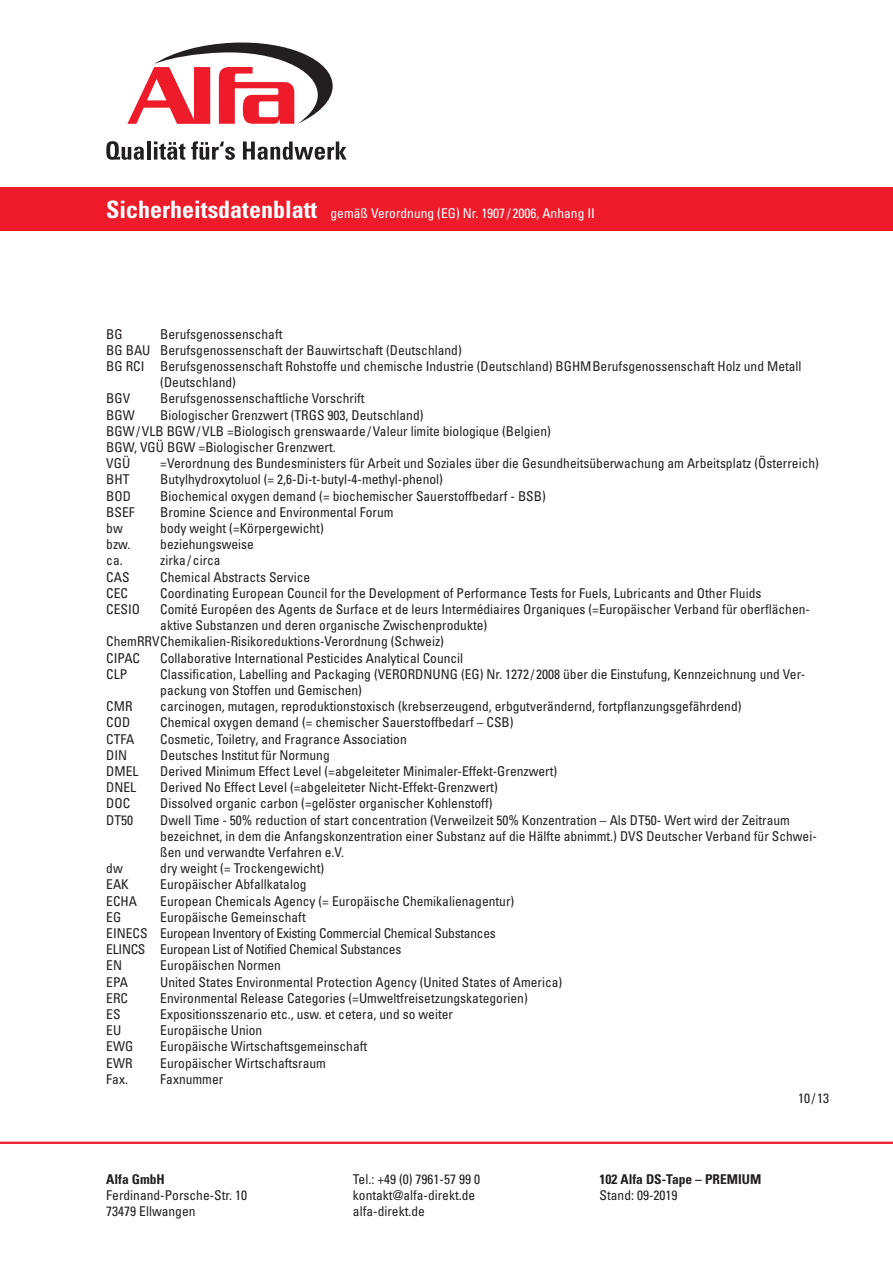
<style>
.page{position:relative;width:893px;height:1263px;background:#fff}
.page>*{position:absolute;margin:0;border:0;box-sizing:border-box;transform-origin:0 0}
.t1{font:condensed 13.5px/16.2px "Univers LT Std";color:#231f20}
.t2{font:condensed 13.5px/16.2px "Univers LT Std";letter-spacing:-.02em;color:#231f20}
.t3{font:condensed 13.5px "Univers LT Std";color:#fff}
.t4{font:700 condensed 13.5px "Univers LT Std";color:#231f20}
.s1{font-weight:700;font-size:24px}
</style>
<div class="page">
<hr style="left:0;top:1142px;width:893px;height:2px;background:#ee1b2b">
<div style="left:0;top:187px;width:893px;height:44px;background:#ee1b2b"></div>
<svg style="left:106px;top:141px;width:38px;height:19px"></svg>
<hr style="left:147px;top:141px;width:3px;height:19px;background:#231f20">
<svg style="left:154px;top:141px;width:31px;height:19px"></svg>
<svg style="left:191px;top:141px;width:44px;height:19px"></svg>
<svg style="left:243px;top:141px;width:104px;height:19px"></svg>
<svg style="left:127px;top:42px;width:206px;height:82px"></svg>
<p class="t3" style="left:106px;top:205px;width:490px"><span class="s1">Sicherheitsdatenblatt</span> gemäß Verordnung (EG) Nr. 1907 / 2006, Anhang II</p>
<p class="t1" style="left:106px;top:325px;width:18px">BG</p>
<p class="t1" style="left:160px;top:325px;width:124px">Berufsgenossenschaft</p>
<p class="t1" style="left:106px;top:342px;width:357px">BG BAU Berufsgenossenschaft der Bauwirtschaft (Deutschland)</p>
<p class="t1" style="left:106px;top:358px;width:697px">BG RCI Berufsgenossenschaft Rohstoffe und chemische Industrie (Deutschland) BGHMBerufsgenossenschaft Holz und Metall</p>
<p class="t1" style="left:160px;top:374px;width:77px">(Deutschland)</p>
<p class="t1" style="left:106px;top:390px;width:26px">BGV</p>
<p class="t1" style="left:160px;top:390px;width:206px">Berufsgenossenschaftliche Vorschrift</p>
<p class="t1" style="left:106px;top:406px;width:30px">BGW</p>
<p class="t1" style="left:106px;top:406px;width:446px;text-indent:54px">Biologischer Grenzwert (TRGS 903, Deutschland)<br>BGW/VLB BGW/VLB =Biologisch grenswaarde /Valeur limite biologique (Belgien)<br>BGW, VGÜ BGW =Biologischer Grenzwert.<br>VGÜ</p>
<p class="t1" style="left:160px;top:455px;width:660px">=Verordnung des Bundesministers für Arbeit und Soziales über die Gesundheitsüberwachung am Arbeitsplatz (Österreich)</p>
<p class="t1" style="left:106px;top:471px;width:25px">BHT</p>
<p class="t1" style="left:160px;top:471px;width:284px">Butylhydroxytoluol (= 2,6-Di-t-butyl-4-methyl-phenol)</p>
<p class="t1" style="left:106px;top:487px;width:26px">BOD</p>
<p class="t1" style="left:160px;top:487px;width:387px">Biochemical oxygen demand (= biochemischer Sauerstoffbedarf - BSB)</p>
<p class="t1" style="left:106px;top:504px;width:30px">BSEF</p>
<p class="t1" style="left:160px;top:504px;width:235px">Bromine Science and Environmental Forum</p>
<p class="t1" style="left:106px;top:520px;width:18px">bw</p>
<p class="t1" style="left:160px;top:520px;width:165px">body weight (=Körpergewicht)</p>
<p class="t1" style="left:106px;top:536px;width:26px">bzw.</p>
<p class="t1" style="left:160px;top:536px;width:95px">beziehungsweise</p>
<p class="t1" style="left:106px;top:552px;width:18px">ca.</p>
<p class="t1" style="left:160px;top:552px;width:62px">zirka / circa</p>
<p class="t1" style="left:106px;top:568px;width:25px">CAS</p>
<p class="t1" style="left:160px;top:568px;width:151px">Chemical Abstracts Service</p>
<p class="t1" style="left:106px;top:585px;width:23px">CEC</p>
<p class="t1" style="left:160px;top:585px;width:603px">Coordinating European Council for the Development of Performance Tests for Fuels, Lubricants and Other Fluids</p>
<p class="t1" style="left:106px;top:601px;width:35px">CESIO</p>
<p class="t1" style="left:160px;top:601px;width:650px">Comité Européen des Agents de Surface et de leurs Intermédiaires Organiques (=Europäischer Verband für oberflächen-</p>
<p class="t1" style="left:160px;top:617px;width:328px">aktive Substanzen und deren organische Zwischenprodukte)</p>
<p class="t1" style="left:106px;top:633px;width:339px">ChemRRVChemikalien-Risikoreduktions-Verordnung (Schweiz)</p>
<p class="t1" style="left:106px;top:649px;width:35px">CIPAC</p>
<p class="t1" style="left:160px;top:649px;width:304px">Collaborative International Pesticides Analytical Council</p>
<p class="t1" style="left:106px;top:666px;width:23px">CLP</p>
<p class="t1" style="left:160px;top:666px;width:645px">Classification, Labelling and Packaging (VERORDNUNG (EG) Nr. 1272 / 2008 über die Einstufung, Kennzeichnung und Ver&shy;packung von Stoffen und Gemischen)</p>
<p class="t1" style="left:106px;top:698px;width:28px">CMR</p>
<p class="t1" style="left:160px;top:698px;width:583px">carcinogen, mutagen, reproduktionstoxisch (krebserzeugend, erbgutverändernd, fortpflanzungsgefährdend)</p>
<p class="t1" style="left:106px;top:714px;width:26px">COD</p>
<p class="t1" style="left:160px;top:714px;width:355px">Chemical oxygen demand (= chemischer Sauerstoffbedarf – CSB)</p>
<p class="t1" style="left:106px;top:730px;width:29px">CTFA</p>
<p class="t1" style="left:160px;top:730px;width:248px">Cosmetic, Toiletry, and Fragrance Association</p>
<p class="t1" style="left:106px;top:747px;width:23px">DIN</p>
<p class="t1" style="left:160px;top:747px;width:171px">Deutsches Institut für Normung</p>
<p class="t1" style="left:106px;top:763px;width:34px">DMEL</p>
<p class="t1" style="left:160px;top:763px;width:398px">Derived Minimum Effect Level (=abgeleiteter Minimaler-Effekt-Grenzwert)</p>
<p class="t1" style="left:106px;top:779px;width:31px">DNEL</p>
<p class="t1" style="left:160px;top:779px;width:339px">Derived No Effect Level (=abgeleiteter Nicht-Effekt-Grenzwert)</p>
<p class="t1" style="left:106px;top:795px;width:26px">DOC</p>
<p class="t1" style="left:160px;top:795px;width:334px">Dissolved organic carbon (=gelöster organischer Kohlenstoff)</p>
<p class="t1" style="left:106px;top:811px;width:28px">DT50</p>
<p class="t1" style="left:160px;top:811px;width:658px">Dwell Time - 50% reduction of start concentration (Verweilzeit 50% Konzentration – Als DT50- Wert wird der Zeitraum bezeichnet, in dem die Anfangskonzentration einer Substanz auf die Hälfte abnimmt.) DVS Deutscher Verband für Schwei&shy;ßen und verwandte Verfahren e.V.</p>
<p class="t1" style="left:106px;top:860px;width:18px">dw</p>
<p class="t1" style="left:160px;top:860px;width:165px">dry weight (= Trockengewicht)</p>
<p class="t1" style="left:106px;top:876px;width:24px">EAK</p>
<p class="t1" style="left:160px;top:876px;width:148px">Europäischer Abfallkatalog</p>
<p class="t1" style="left:106px;top:892px;width:32px">ECHA</p>
<p class="t1" style="left:160px;top:892px;width:355px">European Chemicals Agency (= Europäische Chemikalienagentur)</p>
<p class="t1" style="left:106px;top:909px;width:16px">EG</p>
<p class="t2" style="left:106px;top:909px;width:391px;text-indent:54px">Europäische Gemeinschaft<br>EINECS European Inventory of Existing Commercial Chemical Substances ELINCS European List of Notified Chemical Substances<br>EN</p>
<p class="t1" style="left:160px;top:957px;width:122px">Europäischen Normen</p>
<p class="t1" style="left:106px;top:973px;width:23px">EPA</p>
<p class="t1" style="left:160px;top:973px;width:403px">United States Environmental Protection Agency (United States of America)</p>
<p class="t1" style="left:106px;top:990px;width:23px">ERC</p>
<p class="t1" style="left:160px;top:990px;width:369px">Environmental Release Categories (=Umweltfreisetzungskategorien)</p>
<p class="t1" style="left:106px;top:1006px;width:16px">ES</p>
<p class="t1" style="left:160px;top:1006px;width:294px">Expositionsszenario etc., usw. et cetera, und so weiter</p>
<p class="t1" style="left:106px;top:1022px;width:16px">EU</p>
<p class="t1" style="left:160px;top:1022px;width:103px">Europäische Union</p>
<p class="t1" style="left:106px;top:1038px;width:28px">EWG</p>
<p class="t1" style="left:160px;top:1038px;width:208px">Europäische Wirtschaftsgemeinschaft</p>
<p class="t1" style="left:106px;top:1054px;width:28px">EWR</p>
<p class="t1" style="left:160px;top:1054px;width:167px">Europäischer Wirtschaftsraum</p>
<p class="t1" style="left:106px;top:1071px;width:23px">Fax.</p>
<p class="t1" style="left:160px;top:1071px;width:64px">Faxnummer</p>
<p class="t4" style="left:106px;top:1171px;width:60px">Alfa GmbH</p>
<p class="t1" style="left:106px;top:1187px;width:142px">Ferdinand-Porsche-Str. 10<br>73479 Ellwangen</p>
<p class="t1" style="left:353px;top:1171px;width:129px">Tel.: +49 (0) 7961-57 99 0 kontakt@alfa-direkt.de alfa-direkt.de</p>
<p class="t4" style="left:600px;top:1171px;width:163px">102 Alfa DS-Tape – PREMIUM</p>
<p class="t1" style="left:600px;top:1187px;width:79px">Stand: 09-2019</p>
<p class="t1" style="left:798px;top:1090px;width:33px">10/13</p>
</div>
